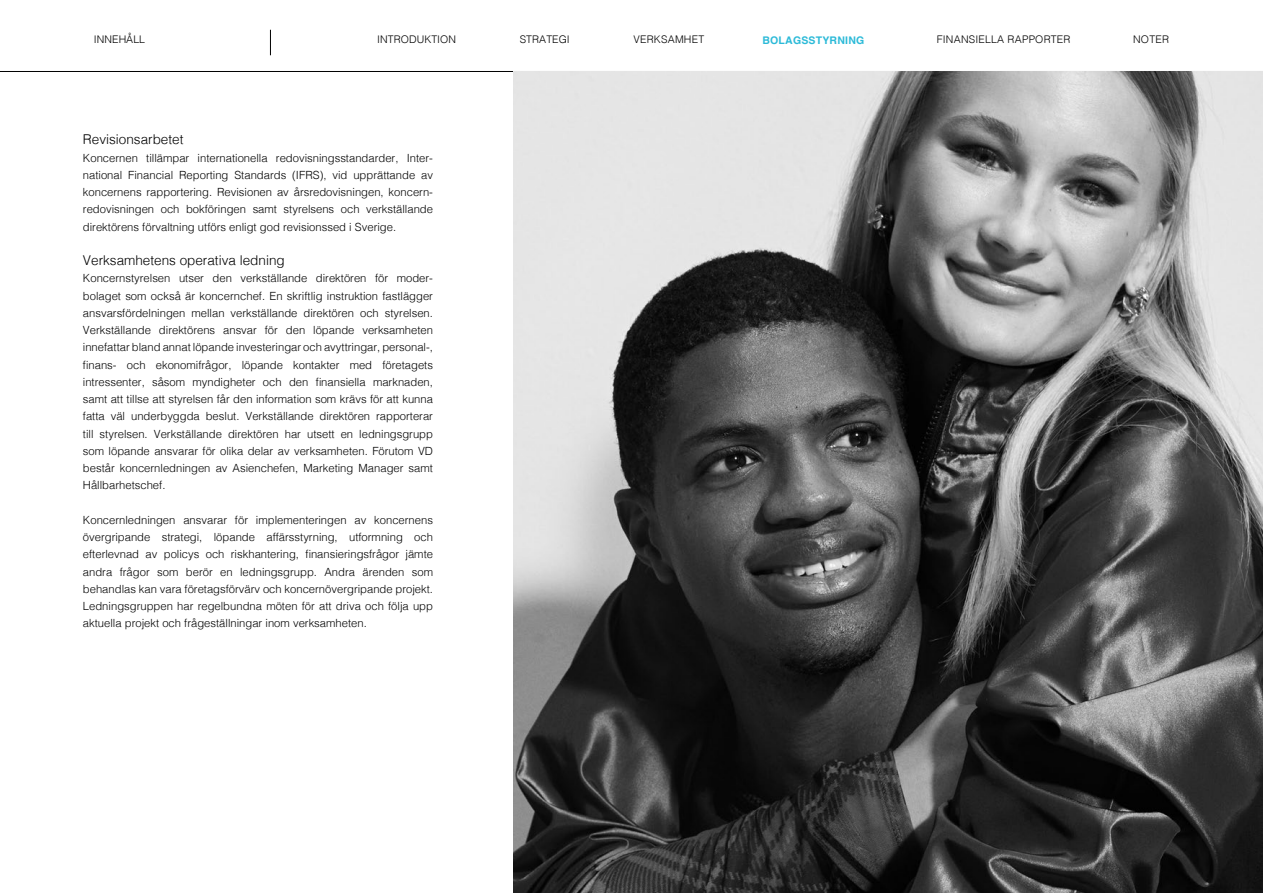
<style>
.page{position:relative;width:1263px;height:893px;background:#fff}
.page>*{position:absolute;margin:0;border:0;box-sizing:border-box;transform-origin:0 0}
.t1{font:300 13.5px "Helvetica";color:#000}
.t2{font:300 11.25px/17.2px "Helvetica";color:#000;text-align:justify}
.t3{font:300 10.5px "Helvetica";letter-spacing:.02em;color:#000}
.t4{font:700 10.5px "Helvetica";letter-spacing:.02em;color:#2cbad8}
</style>
<div class="page">
<hr style="left:0;top:71px;width:1263px;height:1px;background:#000">
<svg style="left:270px;top:30px;width:1px;height:25px"></svg>
<img style="left:513px;top:72px;width:750px;height:821px">
<p class="t3" style="left:94px;top:31px;width:53px">INNEHÅLL</p>
<p class="t3" style="left:377px;top:30px;width:80px">INTRODUKTION</p>
<p class="t3" style="left:520px;top:30px;width:51px">STRATEGI</p>
<p class="t3" style="left:633px;top:31px;width:72px">VERKSAMHET</p>
<p class="t4" style="left:762px;top:34px;width:103px">BOLAGSSTYRNING</p>
<p class="t3" style="left:937px;top:31px;width:135px">FINANSIELLA RAPPORTER</p>
<p class="t3" style="left:1133px;top:31px;width:37px">NOTER</p>
<p class="t1" style="left:83px;top:128px;width:102px">Revisionsarbetet</p>
<p class="t2" style="left:83px;top:148px;width:352px">Koncernen tillämpar internationella redovisningsstandarder, Inter&shy;national Financial Reporting Standards (IFRS), vid upprättande av koncernens rapportering. Revisionen av årsredovisningen, koncern&shy;redovisningen och bokföringen samt styrelsens och verkställande direktörens förvaltning utförs enligt god revisionssed i Sverige.</p>
<p class="t1" style="left:83px;top:249px;width:203px">Verksamhetens operativa ledning</p>
<p class="t2" style="left:83px;top:269px;width:352px">Koncernstyrelsen utser den verkställande direktören för moder&shy;bolaget som också är koncernchef. En skriftlig instruktion fastlägger ansvarsfördelningen mellan verkställande direktören och styrelsen.<br>Verkställande direktörens ansvar för den löpande verksamheten innefattar bland annat löpande investeringar och avyttringar, personal-, finans- och ekonomifrågor, löpande kontakter med företagets intressenter, såsom myndigheter och den finansiella marknaden, samt att tillse att styrelsen får den information som krävs för att kunna fatta väl underbyggda beslut. Verkställande direktören rapporterar till styrelsen. Verkställande direktören har utsett en ledningsgrupp som löpande ansvarar för olika delar av verksamheten. Förutom VD består koncernledningen av Asienchefen, Marketing Manager samt Hållbarhetschef.</p>
<p class="t2" style="left:83px;top:510px;width:352px">Koncernledningen ansvarar för implementeringen av koncernens övergripande strategi, löpande affärsstyrning, utformning och efterlevnad av policys och riskhantering, finansieringsfrågor jämte andra frågor som berör en ledningsgrupp. Andra ärenden som behandlas kan vara företagsförvärv och koncernövergripande projekt.<br>Ledningsgruppen har regelbundna möten för att driva och följa upp aktuella projekt och frågeställningar inom verksamheten.</p>
</div>
